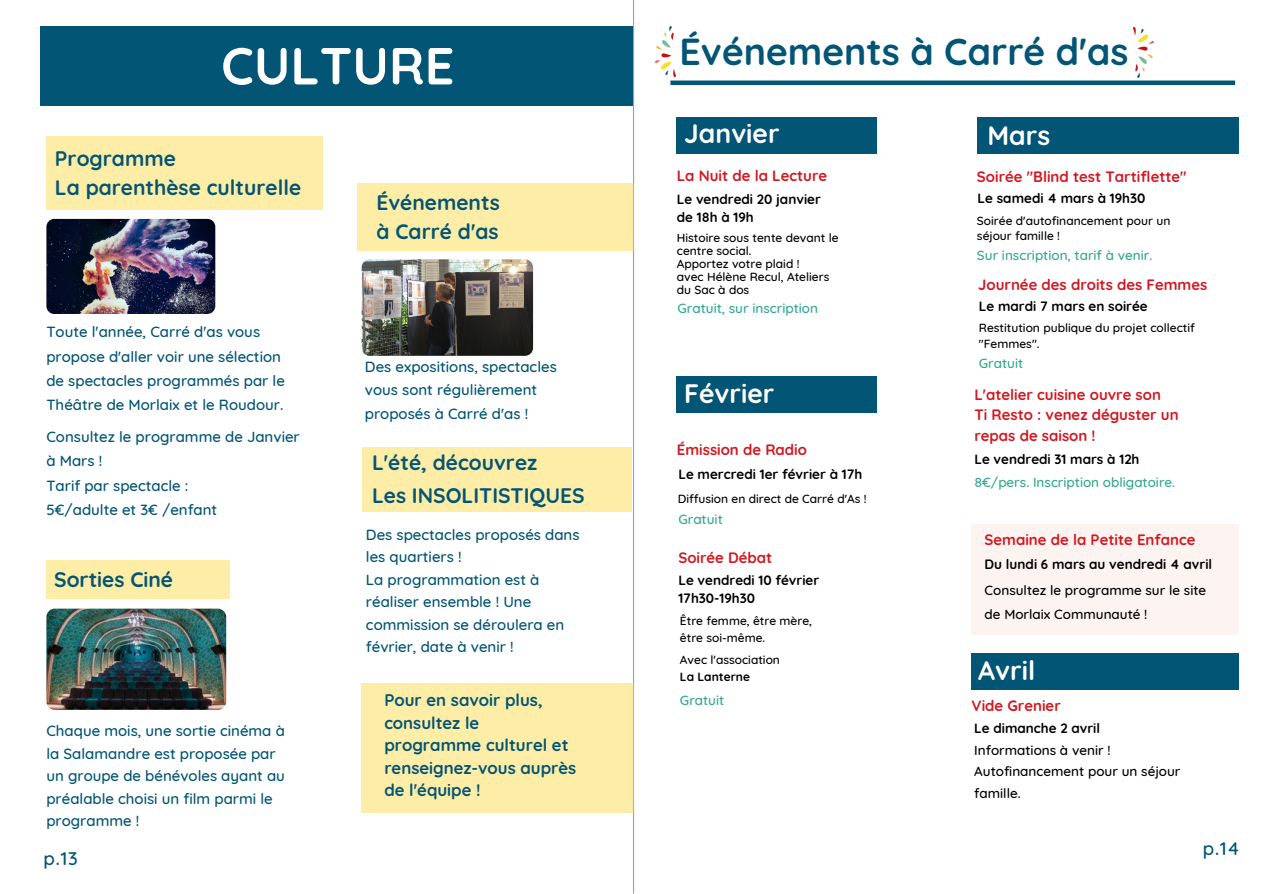
<style>
.page{position:relative;width:1263px;height:894px;background:#fff}
.page>*{position:absolute;margin:0;border:0;box-sizing:border-box;transform-origin:0 0}
.t1{font:700 52.05px "Quicksand";color:#fff}
.t2{font:700 37.5px "Quicksand";color:#035575}
.t3{font:700 26.55px "Quicksand";color:#fff}
.t4{font:700 21px/29.2px "Quicksand";color:#035575}
.t5{font:500 18.6px "Quicksand";color:#035575}
.t6{font:700 16.8px/22.5px "Quicksand";color:#035575}
.t7{font:500 15px/22.5px "Quicksand";color:#035575}
.t8{font:700 15px/20.2px "Quicksand";color:#d21821}
.t9{font:700 13.5px/18px "Quicksand";color:#000}
.t10{font:500 13.5px/21.3px "Quicksand";color:#000}
.t11{font:500 13.5px "Quicksand";color:#34a991}
.t12{font:500 12px/13px "Quicksand";color:#000}
.t13{font:700 12px "Quicksand";color:#000}
</style>
<div class="page">
<hr style="left:633px;top:0;width:1px;height:893px;background:#87a8b9">
<div style="left:40px;top:26px;width:592px;height:79px;background:#035575"></div>
<div style="left:362px;top:682px;width:272px;height:130px;background:#feeda6"></div>
<img style="left:46px;top:608px;width:180px;height:101px;border-radius:8px">
<img style="left:46px;top:219px;width:169px;height:95px;border-radius:8px">
<img style="left:362px;top:259px;width:171px;height:97px;border-radius:8px">
<div style="left:46px;top:137px;width:277px;height:73px;background:#feeda6"></div>
<div style="left:46px;top:560px;width:184px;height:38px;background:#feeda6"></div>
<div style="left:357px;top:183px;width:277px;height:67px;background:#feeda6"></div>
<div style="left:362px;top:447px;width:270px;height:64px;background:#feeda6"></div>
<div style="left:670px;top:80px;width:565px;height:5px;background:#035575"></div>
<div style="left:972px;top:524px;width:267px;height:110px;background:#fdf4f2"></div>
<div style="left:677px;top:117px;width:200px;height:36px;background:#035575"></div>
<div style="left:972px;top:653px;width:267px;height:36px;background:#035575"></div>
<div style="left:677px;top:376px;width:200px;height:36px;background:#035575"></div>
<div style="left:977px;top:117px;width:262px;height:36px;background:#035575"></div>
<img style="left:655px;top:26px;width:20px;height:51px">
<img style="left:1133px;top:27px;width:20px;height:51px">
<h1 class="t1" style="left:221px;top:32px;width:235px">CULTURE</h1>
<h3 class="t4" style="left:55px;top:143px;width:248px">Programme<br>La parenthèse culturelle</h3>
<p class="t7" style="left:46px;top:319px;width:240px;line-height:24.3px">Toute l'année, Carré d'as vous propose d'aller voir une sélection de spectacles programmés par le<br>Théâtre de Morlaix et le Roudour.</p>
<p class="t7" style="left:46px;top:424px;width:255px;line-height:24.3px">Consultez le programme de Janvier à Mars !<br>Tarif par spectacle :<br>5€/adulte et 3€ /enfant</p>
<h3 class="t4" style="left:54px;top:564px;width:120px">Sorties Ciné</h3>
<p class="t7" style="left:46px;top:719px;width:240px">Chaque mois, une sortie cinéma à la Salamandre est proposée par un groupe de bénévoles ayant au préalable choisi un film parmi le programme !</p>
<p class="t5" style="left:44px;top:846px;width:36px">p.13</p>
<h3 class="t4" style="left:376px;top:187px;width:125px">Événements à Carré d'as</h3>
<p class="t7" style="left:365px;top:354px;width:193px;line-height:23.5px">Des expositions, spectacles vous sont régulièrement proposés à Carré d'as !</p>
<h3 class="t4" style="left:372px;top:445px;width:214px;line-height:33.8px">L'été, découvrez<br>Les INSOLITISTIQUES</h3>
<p class="t7" style="left:366px;top:523px;width:215px">Des spectacles proposés dans les quartiers !<br>La programmation est à réaliser ensemble ! Une commission se déroulera en février, date à venir !</p>
<p class="t6" style="left:384px;top:688px;width:193px">Pour en savoir plus, consultez le programme culturel et renseignez-vous auprès de l'équipe !</p>
<h2 class="t2" style="left:679px;top:28px;width:451px">Événements à Carré d'as</h2>
<h3 class="t3" style="left:684px;top:117px;width:97px">Janvier</h3>
<p class="t8" style="left:677px;top:165px;width:152px">La Nuit de la Lecture</p>
<p class="t9" style="left:677px;top:190px;width:146px">Le vendredi 20 janvier de 18h à 19h</p>
<p class="t12" style="left:677px;top:231px;width:163px">Histoire sous tente devant le centre social.<br>Apportez votre plaid !<br>avec Hélène Recul, Ateliers du Sac à dos</p>
<p class="t11" style="left:677px;top:300px;width:142px">Gratuit, sur inscription</p>
<h3 class="t3" style="left:684px;top:376px;width:92px">Février</h3>
<p class="t8" style="left:677px;top:439px;width:132px">Émission de Radio</p>
<p class="t9" style="left:678px;top:465px;width:185px">Le mercredi 1er février à 17h</p>
<p class="t11" style="left:678px;top:510px;width:46px">Gratuit</p>
<p class="t12" style="left:678px;top:492px;width:190px">Diffusion en direct de Carré d'As !</p>
<p class="t8" style="left:678px;top:547px;width:96px">Soirée Débat</p>
<p class="t9" style="left:678px;top:570px;width:142px">Le vendredi 10 février<br>17h30-19h30</p>
<p class="t12" style="left:680px;top:612px;width:134px;line-height:17px">Être femme, être mère, être soi-même.</p>
<p class="t12" style="left:680px;top:653px;width:102px">Avec l'association</p>
<p class="t13" style="left:680px;top:669px;width:72px">La Lanterne</p>
<p class="t11" style="left:680px;top:691px;width:46px">Gratuit</p>
<h3 class="t3" style="left:987px;top:119px;width:64px">Mars</h3>
<p class="t8" style="left:977px;top:166px;width:211px">Soirée "Blind test Tartiflette"</p>
<p class="t12" style="left:977px;top:212px;width:195px;line-height:15px">Soirée d'autofinancement pour un séjour famille !</p>
<p class="t9" style="left:978px;top:189px;width:169px">Le samedi 4 mars à 19h30</p>
<p class="t11" style="left:977px;top:246px;width:177px">Sur inscription, tarif à venir.</p>
<p class="t8" style="left:978px;top:274px;width:231px">Journée des droits des Femmes</p>
<p class="t12" style="left:979px;top:319px;width:217px;line-height:16px">Restitution publique du projet collectif "Femmes".</p>
<p class="t9" style="left:979px;top:296px;width:170px">Le mardi 7 mars en soirée</p>
<p class="t11" style="left:979px;top:354px;width:46px">Gratuit</p>
<p class="t8" style="left:974px;top:384px;width:206px">L'atelier cuisine ouvre son<br>Ti Resto : venez déguster un repas de saison !</p>
<p class="t9" style="left:974px;top:449px;width:167px">Le vendredi 31 mars à 12h</p>
<p class="t11" style="left:974px;top:473px;width:202px">8€/pers. Inscription obligatoire.</p>
<p class="t8" style="left:985px;top:529px;width:212px">Semaine de la Petite Enfance</p>
<p class="t9" style="left:985px;top:555px;width:229px">Du lundi 6 mars au vendredi 4 avril</p>
<p class="t10" style="left:985px;top:577px;width:223px;line-height:24.8px">Consultez le programme sur le site de Morlaix Communauté !</p>
<h3 class="t3" style="left:978px;top:653px;width:58px">Avril</h3>
<p class="t8" style="left:972px;top:694px;width:91px">Vide Grenier</p>
<p class="t9" style="left:974px;top:719px;width:127px">Le dimanche 2 avril</p>
<p class="t10" style="left:974px;top:739px;width:208px">Informations à venir !<br>Autofinancement pour un séjour famille.</p>
<p class="t5" style="left:1203px;top:835px;width:38px">p.14</p>
</div>
